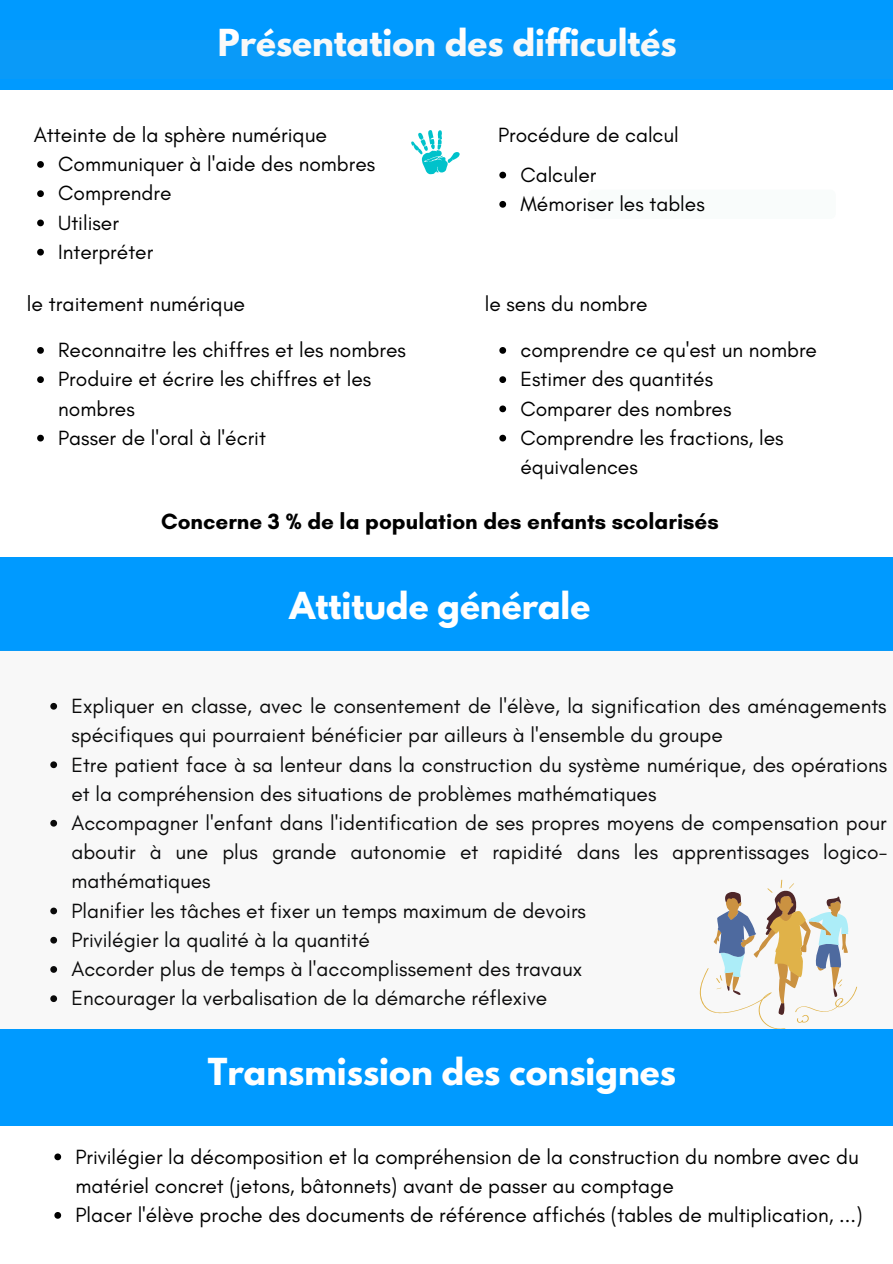
<style>
.page{position:relative;width:893px;height:1264px;background:#fff}
.page>*{position:absolute;margin:0;border:0;box-sizing:border-box;transform-origin:0 0}
.t1{font:700 33px "League Spartan";color:#fff}
.t2{font:700 22.5px "Glacial Indifference";color:#000}
.t3{font:21.3px "Glacial Indifference";color:#000}
.t4{font:21px/29.2px "Glacial Indifference";color:#000}
</style>
<div class="page">
<div style="left:0;top:557px;width:892px;height:94px;background:#009aff"></div>
<svg style="left:37px;top:161px;width:7px;height:7px"></svg>
<svg style="left:37px;top:190px;width:7px;height:7px"></svg>
<svg style="left:37px;top:219px;width:7px;height:7px"></svg>
<svg style="left:37px;top:249px;width:7px;height:6px"></svg>
<div style="left:0;top:0;width:892px;height:89px;background:#009aff"></div>
<svg style="left:411px;top:130px;width:49px;height:45px"></svg>
<div style="left:0;top:651px;width:892px;height:378px;background:#f8f8f8"></div>
<div style="left:0;top:40px;width:892px;height:39px;background:#0a9af8"></div>
<div style="left:588px;top:189px;width:247px;height:30px;background:#f9fcfb;border-radius:6px"></div>
<svg style="left:499px;top:172px;width:7px;height:6px"></svg>
<svg style="left:499px;top:201px;width:7px;height:7px"></svg>
<svg style="left:37px;top:347px;width:7px;height:7px"></svg>
<svg style="left:37px;top:376px;width:7px;height:7px"></svg>
<svg style="left:37px;top:435px;width:7px;height:6px"></svg>
<svg style="left:499px;top:347px;width:7px;height:7px"></svg>
<svg style="left:499px;top:376px;width:7px;height:7px"></svg>
<svg style="left:499px;top:405px;width:7px;height:7px"></svg>
<svg style="left:499px;top:435px;width:7px;height:6px"></svg>
<div style="left:0;top:1029px;width:892px;height:96px;background:#009aff"></div>
<svg style="left:54px;top:1153px;width:7px;height:7px"></svg>
<svg style="left:54px;top:1212px;width:7px;height:6px"></svg>
<h1 class="t1" style="left:218px;top:26px;width:460px">Présentation des difficultés</h1>
<p class="t3" style="left:34px;top:122px;width:295px">Atteinte de la sphère numérique</p>
<p class="t4" style="left:58px;top:149px;width:318px">Communiquer à l'aide des nombres<br>Comprendre<br>Utiliser<br>Interpréter</p>
<p class="t3" style="left:27px;top:291px;width:220px">le traitement numérique</p>
<p class="t4" style="left:58px;top:335px;width:349px">Reconnaitre les chiffres et les nombres<br>Produire et écrire les chiffres et les nombres<br>Passer de l'oral à l'écrit</p>
<p class="t4" style="left:520px;top:115px;width:160px;line-height:39.8px;text-indent:-22px">Procédure de calcul<br>Calculer</p>
<p class="t4" style="left:520px;top:189px;width:186px">Mémoriser les tables</p>
<p class="t4" style="left:520px;top:280px;width:298px;line-height:46px;text-indent:-36px">le sens du nombre<br>comprendre ce qu'est un nombre</p>
<p class="t4" style="left:520px;top:364px;width:264px">Estimer des quantités<br>Comparer des nombres<br>Comprendre les fractions, les équivalences</p>
<p class="t2" style="left:161px;top:508px;width:559px">Concerne 3 % de la population des enfants scolarisés</p>
<h1 class="t1" style="left:289px;top:589px;width:302px">Attitude générale</h1>
<p class="t4" style="left:71px;top:691px;width:817px">Expliquer en classe, avec le consentement de l'élève, la signification des aménagements spécifiques qui pourraient bénéficier par ailleurs à l'ensemble du groupe<br>Etre patient face à sa lenteur dans la construction du système numérique, des opérations et la compréhension des situations de problèmes mathématiques<br>Accompagner l'enfant dans l'identification de ses propres moyens de compensation pour aboutir à une plus grande autonomie et rapidité dans les apprentissages logico&shy;mathématiques<br>Planifier les tâches et fixer un temps maximum de devoirs<br>Privilégier la qualité à la quantité<br>Accorder plus de temps à l'accomplissement des travaux<br>Encourager la verbalisation de la démarche réflexive</p>
<h1 class="t1" style="left:208px;top:1055px;width:469px">Transmission des consignes</h1>
<p class="t4" style="left:75px;top:1141px;width:788px">Privilégier la décomposition et la compréhension de la construction du nombre avec du matériel concret (jetons, bâtonnets) avant de passer au comptage<br>Placer l'élève proche des documents de référence affichés (tables de multiplication, ...)</p>
</div>
